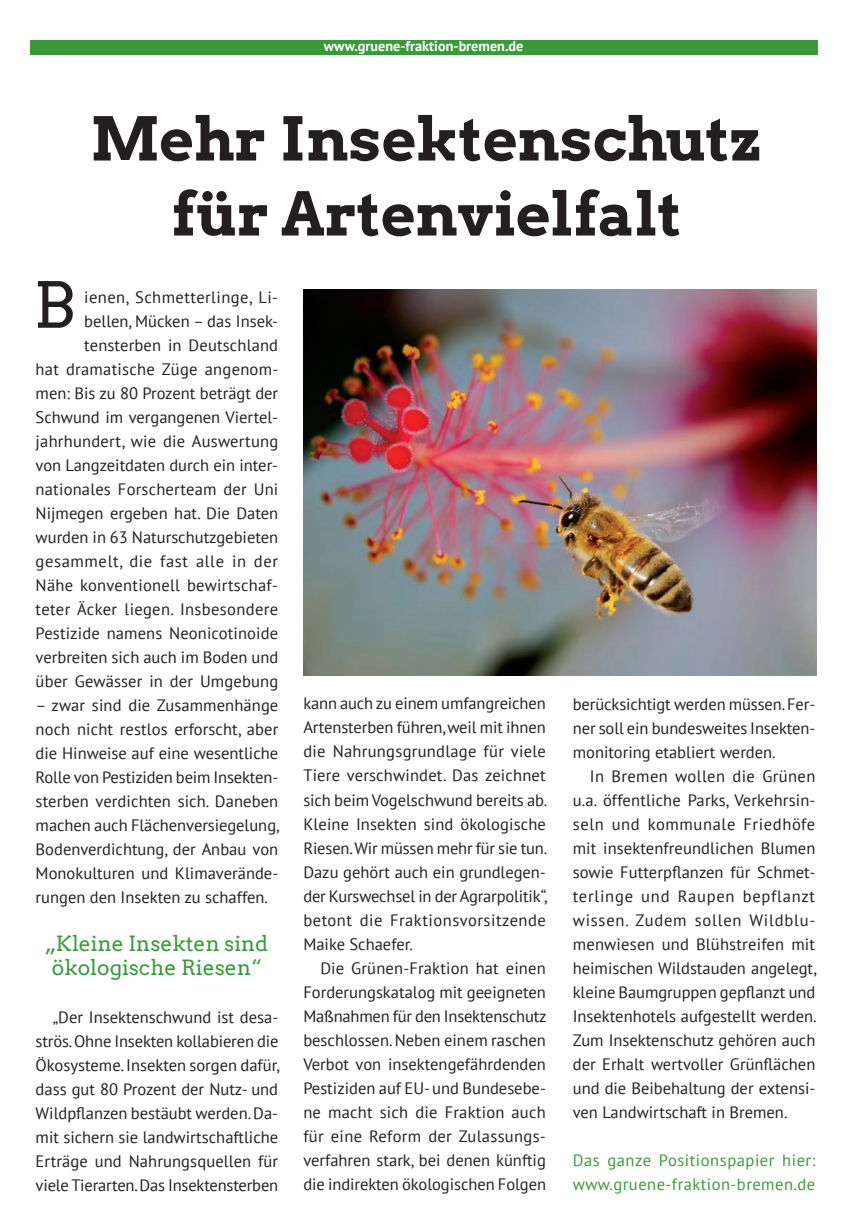
<style>
.page{position:relative;width:847px;height:1229px;background:#fff}
.page>*{position:absolute;margin:0;border:0;box-sizing:border-box;transform-origin:0 0}
.t1{font:63px "Arvo";color:#231f20}
.t2{font:60px/75px "Arvo Gruen";color:#231f20;text-align:center}
.t3{font:21px/24px "Arvo";color:#3a9a3b}
.t4{font:16.5px/24px "PT Sans";color:#231f20;text-align:justify}
.t5{font:16.5px/24px "PT Sans";letter-spacing:.03em;color:#3a9a3b}
.t6{font:16.5px "PT Sans";letter-spacing:.045em;color:#231f20}
.t7{font:16.5px "PT Sans";letter-spacing:.03em;color:#231f20}
.t8{font:16.5px "PT Sans";letter-spacing:.02em;color:#231f20}
.t9{font:16.5px "PT Sans";letter-spacing:.04em;color:#231f20}
.t10{font:16.5px "PT Sans";letter-spacing:.025em;color:#231f20}
.t11{font:700 14.25px "PT Sans";color:#fff}
</style>
<div class="page">
<div style="left:30px;top:41px;width:786px;height:14px;background:#3a9a3b"></div>
<img style="left:304px;top:290px;width:512px;height:385px">
<p class="t11" style="left:323px;top:37px;width:201px">www.gruene-fraktion-bremen.de</p>
<p class="t2" style="left:90px;top:99px;width:674px">Mehr Insektenschutz für Artenvielfalt</p>
<p class="t1" style="left:33px;top:267px;width:43px">B</p>
<p class="t4" style="left:36px;top:284px;width:244px;text-align:right">ienen, Schmetterlinge, Li&shy;bellen, Mücken – das Insek&shy;tensterben in Deutschland<br>hat dramatische Züge angenom&shy;men: Bis zu 80 Prozent beträgt der<br>Schwund im vergangenen Viertel&shy;jahrhundert, wie die Auswertung von Langzeitdaten durch ein inter&shy;nationales Forscherteam der Uni<br>Nijmegen ergeben hat. Die Daten wurden in 63 Naturschutzgebieten gesammelt, die fast alle in der<br>Nähe konventionell bewirtschaf&shy;teter Äcker liegen. Insbesondere<br>Pestizide namens Neonicotinoide verbreiten sich auch im Boden und über Gewässer in der Umgebung</p>
<p class="t4" style="left:36px;top:693px;width:245px">– zwar sind die Zusammenhänge noch nicht restlos erforscht, aber die Hinweise auf eine wesentliche Rolle von Pestiziden beim Insekten&shy;sterben verdichten sich. Daneben machen auch Flächenversiegelung, Bodenverdichtung, der Anbau von Monokulturen und Klimaverände&shy;rungen den Insekten zu schaffen.</p>
<p class="t3" style="left:46px;top:931px;width:224px">„Kleine Insekten sind ökologische Riesen“</p>
<p class="t4" style="left:36px;top:1004px;width:245px;text-indent:17px">„Der Insektenschwund ist desa&shy;strös. Ohne Insekten kollabieren die Ökosysteme. Insekten sorgen dafür, dass gut 80 Prozent der Nutz- und Wildpflanzen bestäubt werden. Da&shy;mit sichern sie landwirtschaftliche Erträge und Nahrungsquellen für viele Tierarten. Das Insektensterben</p>
<p class="t4" style="left:303px;top:691px;width:244px">kann auch zu einem umfangreichen</p>
<p class="t4" style="left:303px;top:715px;width:244px">Artensterben führen, weil mit ihnen</p>
<p class="t4" style="left:303px;top:739px;width:244px">die Nahrungsgrundlage für viele</p>
<p class="t4" style="left:303px;top:763px;width:244px">Tiere verschwindet. Das zeichnet</p>
<p class="t4" style="left:303px;top:787px;width:245px">sich beim Vogelschwund bereits ab.</p>
<p class="t4" style="left:303px;top:811px;width:244px">Kleine Insekten sind ökologische</p>
<p class="t4" style="left:303px;top:835px;width:245px">Riesen. Wir müssen mehr für sie tun.</p>
<p class="t4" style="left:303px;top:859px;width:244px">Dazu gehört auch ein grundlegen-</p>
<p class="t4" style="left:303px;top:883px;width:245px">der Kurswechsel in der Agrarpolitik“,</p>
<p class="t7" style="left:303px;top:909px;width:244px">betont die Fraktionsvorsitzende</p>
<p class="t4" style="left:303px;top:931px;width:111px">Maike Schaefer.</p>
<p class="t4" style="left:320px;top:955px;width:227px">Die Grünen-Fraktion hat einen</p>
<p class="t4" style="left:303px;top:979px;width:244px">Forderungskatalog mit geeigneten</p>
<p class="t4" style="left:303px;top:1003px;width:245px">Maßnahmen für den Insektenschutz</p>
<p class="t4" style="left:303px;top:1027px;width:244px">beschlossen. Neben einem raschen</p>
<p class="t4" style="left:303px;top:1051px;width:244px">Verbot von insektengefährdenden</p>
<p class="t4" style="left:303px;top:1075px;width:244px">Pestiziden auf EU- und Bundesebe-</p>
<p class="t4" style="left:303px;top:1099px;width:244px">ne macht sich die Fraktion auch</p>
<p class="t8" style="left:303px;top:1125px;width:244px">für eine Reform der Zulassungs-</p>
<p class="t4" style="left:303px;top:1147px;width:244px">verfahren stark, bei denen künftig</p>
<p class="t4" style="left:303px;top:1171px;width:244px">die indirekten ökologischen Folgen</p>
<p class="t4" style="left:572px;top:691px;width:244px">berücksichtigt werden müssen. Fer-</p>
<p class="t4" style="left:572px;top:715px;width:244px">ner soll ein bundesweites Insekten-</p>
<p class="t4" style="left:572px;top:739px;width:204px">monitoring etabliert werden.</p>
<p class="t10" style="left:589px;top:765px;width:227px">In Bremen wollen die Grünen</p>
<p class="t4" style="left:572px;top:787px;width:244px">u.a. öffentliche Parks, Verkehrsin-</p>
<p class="t9" style="left:572px;top:813px;width:244px">seln und kommunale Friedhöfe</p>
<p class="t4" style="left:572px;top:835px;width:244px">mit insektenfreundlichen Blumen</p>
<p class="t4" style="left:572px;top:859px;width:244px">sowie Futterpflanzen für Schmet-</p>
<p class="t6" style="left:572px;top:885px;width:244px">terlinge und Raupen bepflanzt</p>
<p class="t6" style="left:572px;top:909px;width:244px">wissen. Zudem sollen Wildblu-</p>
<p class="t4" style="left:572px;top:931px;width:244px">menwiesen und Blühstreifen mit</p>
<p class="t4" style="left:572px;top:955px;width:245px">heimischen Wildstauden angelegt,</p>
<p class="t4" style="left:572px;top:979px;width:244px">kleine Baumgruppen gepflanzt und</p>
<p class="t4" style="left:572px;top:1003px;width:245px">Insektenhotels aufgestellt werden.</p>
<p class="t4" style="left:572px;top:1027px;width:244px">Zum Insektenschutz gehören auch</p>
<p class="t4" style="left:572px;top:1051px;width:244px">der Erhalt wertvoller Grünflächen</p>
<p class="t4" style="left:572px;top:1075px;width:244px">und die Beibehaltung der extensi-</p>
<p class="t4" style="left:572px;top:1099px;width:216px">ven Landwirtschaft in Bremen.</p>
<p class="t5" style="left:572px;top:1147px;width:244px">Das ganze Positionspapier hier: www.gruene-fraktion-bremen.de</p>
</div>
